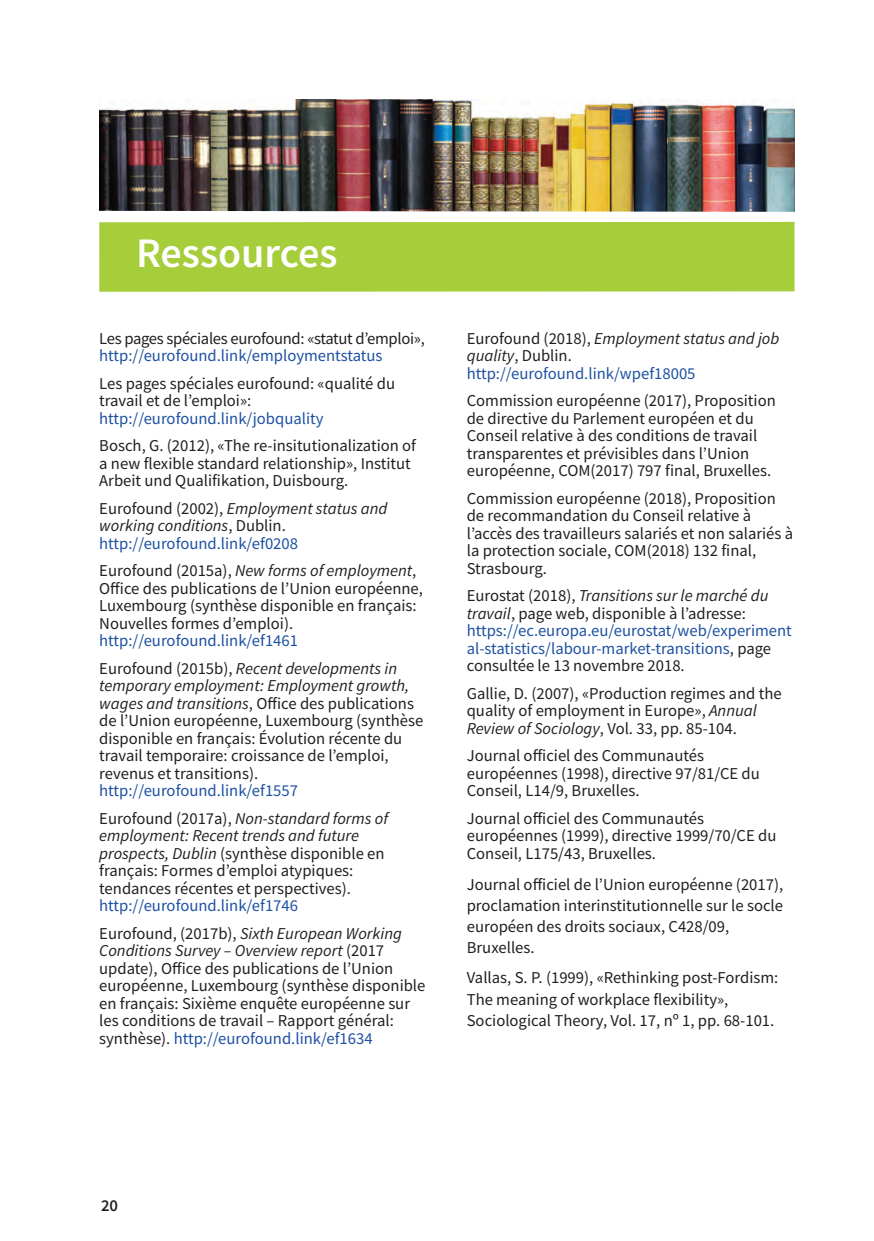
<style>
.page{position:relative;width:874px;height:1241px;background:#fff}
.page>*{position:absolute;margin:0;border:0;box-sizing:border-box;transform-origin:0 0}
.t1{font:600 42px "Source Sans Pro";color:#fff}
.t2{font:16.62px/17.5px "Source Sans Pro";color:#231f20}
.t3{font:16.62px/17.5px "Source Sans Pro";color:#1e51a3}
.t4{font:italic 16.62px/17.5px "Source Sans Pro";color:#231f20}
.t5{font:16.62px "Source Sans Pro";letter-spacing:-.02em;color:#231f20}
.t6{font:600 16.62px "Source Sans Pro";color:#231f20}
.s1{font-style:normal}
.s2{font-style:normal;color:#1e51a3}
.s3{font-style:italic}
.s4{color:#231f20}
.s5{font-style:italic;color:#231f20}
.s6{color:#1e51a3}
</style>
<div class="page">
<img style="left:99px;top:99px;width:695px;height:112px">
<svg style="left:243px;top:211px;width:552px;height:81px"></svg>
<div style="left:99px;top:222px;width:695px;height:70px;background:#a6ce3b"></div>
<h1 class="t1" style="left:136px;top:226px;width:203px">Ressources</h1>
<p class="t5" style="left:99px;top:327px;width:327px">Les pages spéciales eurofound: «statut d’emploi»,</p>
<p class="t3" style="left:99px;top:347px;width:284px">http://eurofound.link/employmentstatus</p>
<p class="t2" style="left:99px;top:374px;width:297px">Les pages spéciales eurofound: «qualité du travail et de l’emploi»:</p>
<p class="t3" style="left:99px;top:409px;width:226px">http://eurofound.link/jobquality</p>
<p class="t2" style="left:99px;top:436px;width:318px">Bosch, G. (2012), «The re-insitutionalization of a new flexible standard relationship», Institut<br>Arbeit und Qualifikation, Duisbourg.</p>
<p class="t4" style="left:99px;top:499px;width:289px"><span class="s1">Eurofound (2002),</span> Employment status and working conditions<span class="s1">, Dublin. </span><span class="s2">http://eurofound.link/ef0208</span></p>
<p class="t2" style="left:99px;top:561px;width:325px">Eurofound (2015a), <span class="s3">New forms of employment</span>, Office des publications de l’Union européenne, Luxembourg (synthèse disponible en français:<br>Nouvelles formes d’emploi).</p>
<p class="t3" style="left:99px;top:626px;width:299px;line-height:27.5px">http://eurofound.link/ef1461<br><span class="s4">Eurofound (2015b),</span> <span class="s5">Recent developments in</span></p>
<p class="t2" style="left:99px;top:676px;width:325px"><span class="s3">temporary employment: Employment growth, wages and transitions</span>, Office des publications de l’Union européenne, Luxembourg (synthèse disponible en français: Évolution récente du travail temporaire: croissance de l’emploi, revenus et transitions).</p>
<p class="t3" style="left:99px;top:776px;width:290px;line-height:27.5px">http://eurofound.link/ef1557<br><span class="s4">Eurofound (2017a),</span> <span class="s5">Non-standard forms of</span></p>
<p class="t2" style="left:99px;top:826px;width:287px"><span class="s3">employment: Recent trends and future prospects, Dublin</span> (synthèse disponible en français: Formes d’emploi atypiques: tendances récentes et perspectives).</p>
<p class="t3" style="left:99px;top:891px;width:304px;line-height:27.5px">http://eurofound.link/ef1746<br><span class="s4">Eurofound, (2017b),</span> <span class="s5">Sixth European Working</span></p>
<p class="t2" style="left:99px;top:941px;width:327px"><span class="s3">Conditions Survey – Overview report</span> (2017 update), Office des publications de l’Union européenne, Luxembourg (synthèse disponible en français: Sixième enquête européenne sur les conditions de travail – Rapport général: synthèse). <span class="s6">http://eurofound.link/ef1634</span></p>
<p class="t3" style="left:466px;top:329px;width:314px"><span class="s4">Eurofound (2018),</span> <span class="s5">Employment status and job quality</span><span class="s4">, Dublin. </span>http://eurofound.link/wpef18005</p>
<p class="t2" style="left:466px;top:391px;width:310px">Commission européenne (2017), Proposition de directive du Parlement européen et du Conseil relative à des conditions de travail transparentes et prévisibles dans l’Union européenne, COM(2017) 797 final, Bruxelles.</p>
<p class="t2" style="left:466px;top:489px;width:328px">Commission européenne (2018), Proposition de recommandation du Conseil relative à l’accès des travailleurs salariés et non salariés à la protection sociale, COM(2018) 132 final, Strasbourg.</p>
<p class="t3" style="left:466px;top:586px;width:326px"><span class="s4">Eurostat (2018),</span> <span class="s5">Transitions sur le marché du travail</span><span class="s4">, page web, disponible à l’adresse: </span>https://ec.europa.eu/eurostat/web/experiment al-statistics/labour-market-transitions<span class="s4">, page consultée le 13 novembre 2018.</span></p>
<p class="t2" style="left:466px;top:684px;width:316px">Gallie, D. (2007), «Production regimes and the quality of employment in Europe», <span class="s3">Annual<br>Review of Sociology</span>, Vol. 33, pp. 85-104.</p>
<p class="t2" style="left:466px;top:746px;width:294px">Journal officiel des Communautés européennes (1998), directive 97/81/CE du<br>Conseil, L14/9, Bruxelles.</p>
<p class="t2" style="left:466px;top:809px;width:311px">Journal officiel des Communautés européennes (1999), directive 1999/70/CE du<br>Conseil, L175/43, Bruxelles.</p>
<p class="t2" style="left:466px;top:873px;width:318px;line-height:21px">Journal officiel de l’Union européenne (2017), proclamation interinstitutionnelle sur le socle européen des droits sociaux, C428/09, Bruxelles.</p>
<p class="t2" style="left:466px;top:967px;width:313px;line-height:21px">Vallas, S. P. (1999), «Rethinking post-Fordism:<br>The meaning of workplace flexibility»,<br>Sociological Theory, Vol. 17, nº 1, pp. 68-101.</p>
<p class="t6" style="left:101px;top:1194px;width:19px">20</p>
</div>
